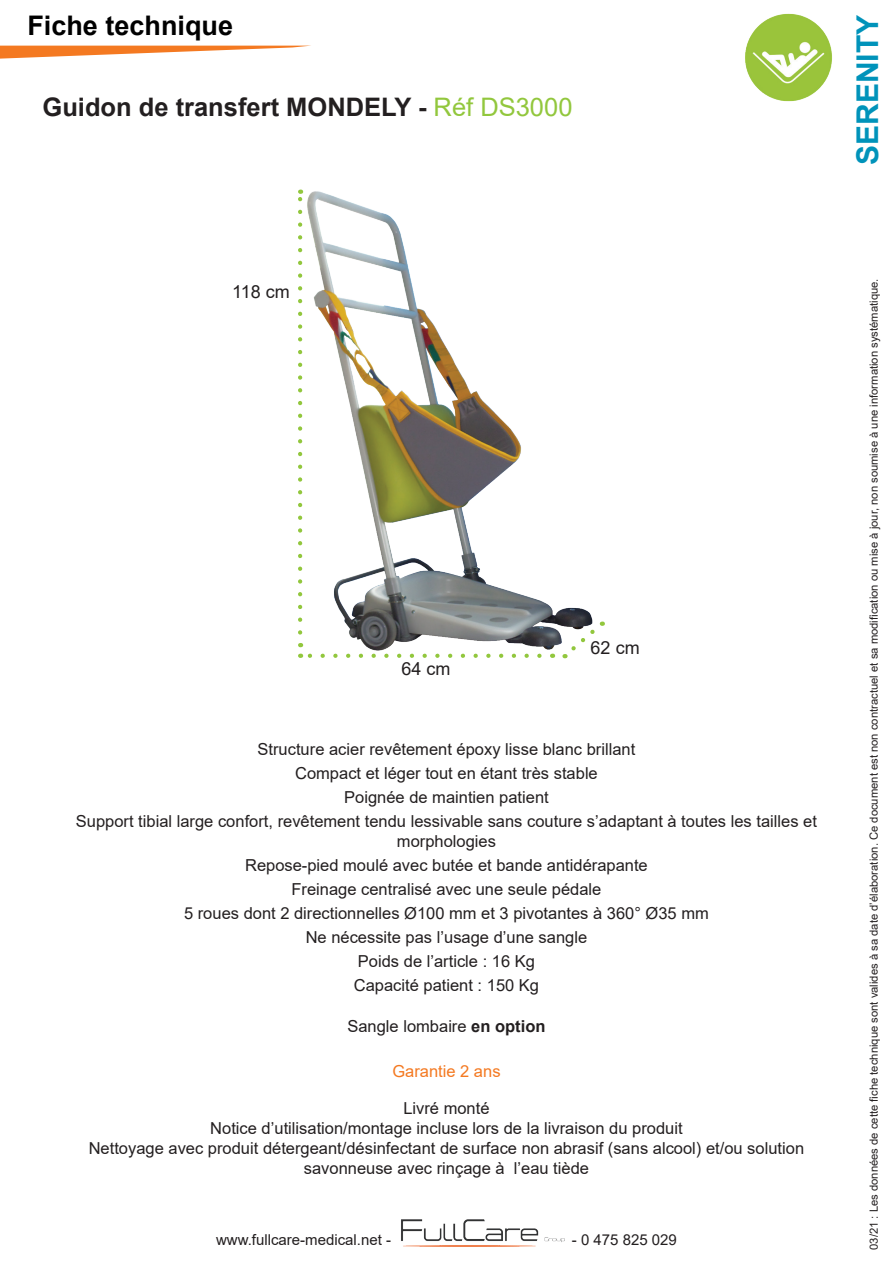
<style>
.page{position:relative;width:893px;height:1263px;background:#fff}
.page>*{position:absolute;margin:0;border:0;box-sizing:border-box;transform-origin:0 0}
.t1{font:700 30px "Arial";color:#0093ba}
.t2{font:700 27px "Arial";color:#000}
.t3{font:700 25.5px "Arial";color:#231f20}
.t4{font:18px "Arial";color:#231f20}
.t5{font:16.5px/24px "Arial";color:#231f20;text-align:center}
.t6{font:16.5px "Arial";color:#f47921}
.t7{font:15px "Arial";color:#231f20}
.t8{font:11.25px "Arial";color:#231f20}
.s1{font-weight:400;color:#92c73d}
.s2{font-weight:700}
</style>
<div class="page">
<img style="left:300px;top:189px;width:293px;height:470px">
<img style="left:745px;top:13px;width:87px;height:89px">
<img style="left:401px;top:1219px;width:163px;height:28px">
<svg style="left:300px;top:654px;width:239px;height:4px"></svg>
<svg style="left:0;top:46px;width:307px;height:13px"></svg>
<svg style="left:563px;top:622px;width:40px;height:36px"></svg>
<svg style="left:298px;top:190px;width:4px;height:442px"></svg>
<h2 class="t2" style="left:27px;top:7px;width:207px">Fiche technique</h2>
<h3 class="t3" style="left:43px;top:89px;width:531px">Guidon de transfert MONDELY - <span class="s1">Réf DS3000</span></h3>
<h1 class="t1" style="left:846px;top:165px;width:151px;rotate:-90deg">SERENITY</h1>
<p class="t4" style="left:232px;top:279px;width:59px">118 cm</p>
<p class="t4" style="left:402px;top:656px;width:51px">64 cm</p>
<p class="t4" style="left:591px;top:635px;width:51px">62 cm</p>
<p class="t5" style="left:76px;top:737px;width:743px">Structure acier revêtement époxy lisse blanc brillant<br>Compact et léger tout en étant très stable<br>Poignée de maintien patient<br>Support tibial large confort, revêtement tendu lessivable sans couture s’adaptant à toutes les tailles et</p>
<p class="t5" style="left:184px;top:829px;width:526px">morphologies<br>Repose-pied moulé avec butée et bande antidérapante<br>Freinage centralisé avec une seule pédale<br>5 roues dont 2 directionnelles Ø100 mm et 3 pivotantes à 360° Ø35 mm Ne nécessite pas l’usage d’une sangle<br>Poids de l’article : 16 Kg<br>Capacité patient : 150 Kg</p>
<p class="t5" style="left:347px;top:1014px;width:200px">Sangle lombaire <span class="s2">en option</span></p>
<p class="t6" style="left:392px;top:1060px;width:110px">Garantie 2 ans</p>
<p class="t5" style="left:89px;top:1098px;width:717px;line-height:19.8px">Livré monté<br>Notice d’utilisation/montage incluse lors de la livraison du produit<br>Nettoyage avec produit détergeant/désinfectant de surface non abrasif (sans alcool) et/ou solution savonneuse avec rinçage à l’eau tiède</p>
<p class="t7" style="left:216px;top:1229px;width:177px">www.fullcare-medical.net -</p>
<p class="t7" style="left:572px;top:1229px;width:107px">- 0 475 825 029</p>
<p class="t8" style="left:866px;top:1250px;width:973px;rotate:-90deg">03/21 : Les données de cette fiche technique sont valides à sa date d’élaboration. Ce document est non contractuel et sa modification ou mise à jour, non soumise à une information systématique.</p>
</div>
